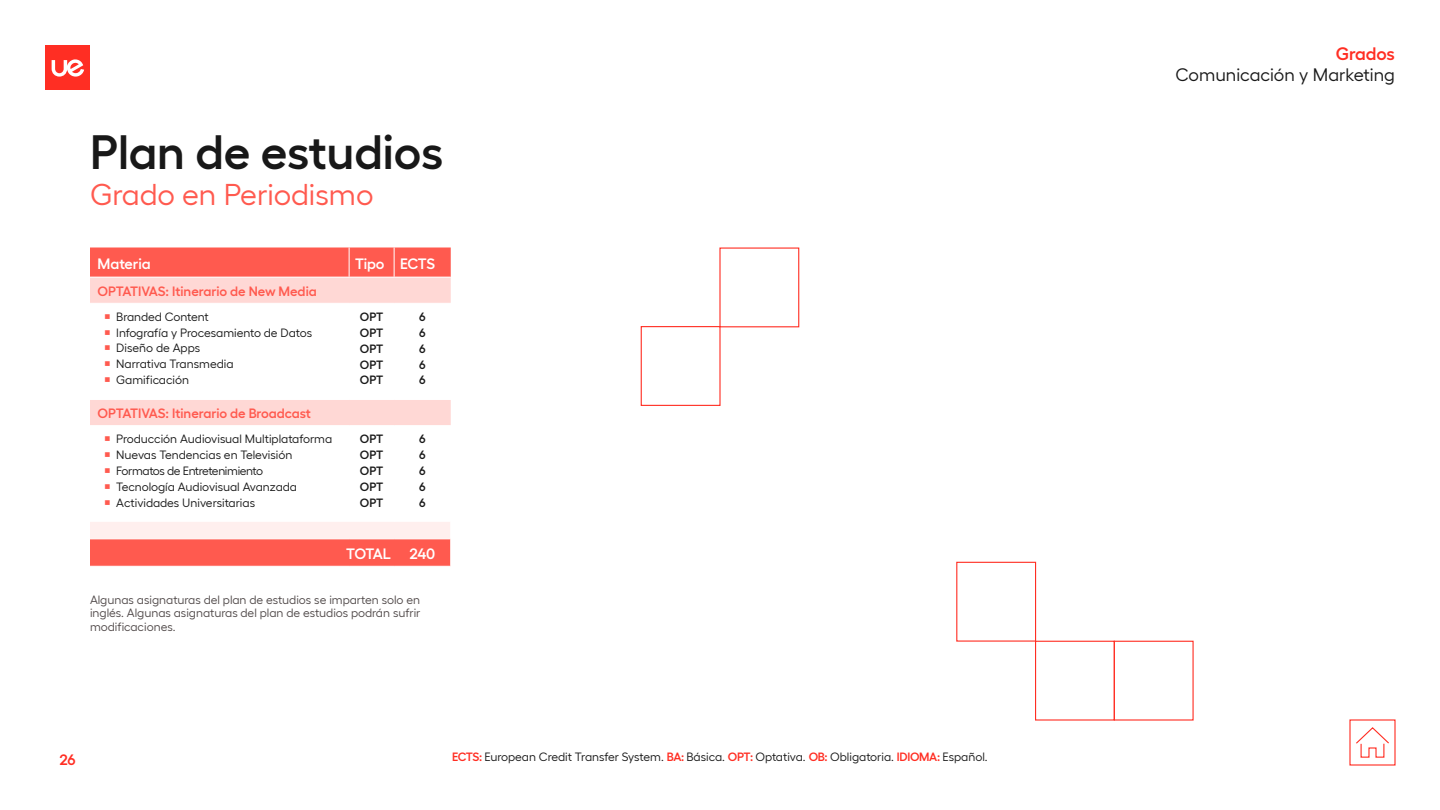
<style>
.page{position:relative;width:1440px;height:810px;background:#fff}
.page>*{position:absolute;margin:0;border:0;box-sizing:border-box;transform-origin:0 0}
.t1{font:600 48px "Hellix";letter-spacing:-.005em;color:#181818}
.t2{font:30px "Hellix";color:#ff5a4f}
.t3{font:18px "Hellix";color:#181818}
.t4{font:600 18px "Hellix";letter-spacing:-.005em;color:#ff2e23}
.t5{font:600 15px "Hellix";letter-spacing:-.015em;color:#fff}
.t6{font:600 15px "Hellix";letter-spacing:-.035em;color:#fff}
.t7{font:600 15px "Hellix";color:#ff2e23}
.t8{font:600 13.5px "Hellix";color:#ff5a4f}
.t9{font:12px "Hellix";color:#181818}
.t10{font:12px/13.5px "Hellix";color:#514a4a;text-align:justify}
.t11{font:600 12px "Hellix";letter-spacing:-.01em;color:#181818}
.t12{font:12px "Hellix";letter-spacing:-.03em;color:#181818}
.s1{font-weight:600;color:#ff2e23}
</style>
<div class="page">
<div style="left:45px;top:45px;width:45px;height:45px;background:#ff2e23"></div>
<svg style="left:52px;top:59px;width:32px;height:18px"></svg>
<svg style="left:1349px;top:719px;width:47px;height:47px"></svg>
<svg style="left:90px;top:278px;width:361px;height:147px"></svg>
<div style="left:90px;top:248px;width:361px;height:29px;background:#ff5a4f"></div>
<hr style="left:90px;top:303px;width:259px;height:1px;background:#fff">
<hr style="left:349px;top:303px;width:45px;height:1px;background:#fff">
<hr style="left:394px;top:303px;width:57px;height:1px;background:#fff">
<hr style="left:90px;top:399px;width:259px;height:1px;background:#fff">
<hr style="left:349px;top:399px;width:45px;height:1px;background:#fff">
<hr style="left:394px;top:399px;width:57px;height:1px;background:#fff">
<svg style="left:394px;top:304px;width:1px;height:95px"></svg>
<svg style="left:450px;top:304px;width:1px;height:95px"></svg>
<div style="left:719px;top:248px;width:80px;height:79px;border:1px solid #ff2e23"></div>
<div style="left:956px;top:562px;width:80px;height:80px;border:1px solid #ff2e23"></div>
<div style="left:1035px;top:641px;width:80px;height:80px;border:1px solid #ff2e23"></div>
<div style="left:641px;top:326px;width:80px;height:80px;border:1px solid #ff2e23"></div>
<svg style="left:105px;top:314px;width:5px;height:5px"></svg>
<svg style="left:105px;top:330px;width:5px;height:5px"></svg>
<svg style="left:105px;top:346px;width:5px;height:4px"></svg>
<svg style="left:105px;top:362px;width:5px;height:4px"></svg>
<svg style="left:105px;top:378px;width:5px;height:4px"></svg>
<svg style="left:90px;top:522px;width:361px;height:44px;background:#ff968f"></svg>
<h1 class="t1" style="left:90px;top:114px;width:355px">Plan de estudios</h1>
<h2 class="t2" style="left:90px;top:171px;width:285px">Grado en Periodismo</h2>
<p class="t5" style="left:98px;top:251px;width:55px">Materia</p>
<p class="t5" style="left:355px;top:251px;width:82px">Tipo ECTS</p>
<p class="t8" style="left:98px;top:280px;width:221px">OPTATIVAS: Itinerario de New Media</p>
<p class="t9" style="left:116px;top:307px;width:94px">Branded Content</p>
<p class="t11" style="left:360px;top:307px;width:25px">OPT</p>
<p class="t11" style="left:419px;top:307px;width:8px">6</p>
<p class="t9" style="left:116px;top:323px;width:197px">Infografía y Procesamiento de Datos</p>
<p class="t11" style="left:360px;top:323px;width:25px">OPT</p>
<p class="t11" style="left:419px;top:323px;width:8px">6</p>
<p class="t9" style="left:116px;top:339px;width:86px">Diseño de Apps</p>
<p class="t11" style="left:360px;top:339px;width:25px">OPT</p>
<p class="t11" style="left:419px;top:339px;width:8px">6</p>
<p class="t9" style="left:116px;top:355px;width:119px">Narrativa Transmedia</p>
<p class="t11" style="left:360px;top:355px;width:25px">OPT</p>
<p class="t11" style="left:419px;top:355px;width:8px">6</p>
<p class="t9" style="left:116px;top:371px;width:74px">Gamificación</p>
<p class="t11" style="left:360px;top:371px;width:25px">OPT</p>
<p class="t11" style="left:419px;top:371px;width:8px">6</p>
<p class="t8" style="left:98px;top:403px;width:215px">OPTATIVAS: Itinerario de Broadcast</p>
<p class="t9" style="left:116px;top:430px;width:218px">Producción Audiovisual Multiplataforma</p>
<p class="t11" style="left:360px;top:429px;width:25px">OPT</p>
<p class="t11" style="left:419px;top:429px;width:8px">6</p>
<p class="t9" style="left:116px;top:446px;width:178px">Nuevas Tendencias en Televisión</p>
<p class="t11" style="left:360px;top:445px;width:25px">OPT</p>
<p class="t11" style="left:419px;top:445px;width:8px">6</p>
<p class="t12" style="left:116px;top:461px;width:148px">Formatos de Entretenimiento</p>
<p class="t11" style="left:360px;top:461px;width:25px">OPT</p>
<p class="t11" style="left:419px;top:461px;width:8px">6</p>
<p class="t9" style="left:116px;top:477px;width:182px">Tecnología Audiovisual Avanzada</p>
<p class="t11" style="left:360px;top:477px;width:25px">OPT</p>
<p class="t11" style="left:419px;top:477px;width:8px">6</p>
<p class="t9" style="left:116px;top:493px;width:140px">Actividades Universitarias</p>
<p class="t11" style="left:360px;top:493px;width:25px">OPT</p>
<p class="t11" style="left:419px;top:493px;width:8px">6</p>
<p class="t6" style="left:346px;top:542px;width:91px">TOTAL 240</p>
<p class="t10" style="left:90px;top:592px;width:332px">Algunas asignaturas del plan de estudios se imparten solo en inglés. Algunas asignaturas del plan de estudios podrán sufrir modificaciones.</p>
<p class="t7" style="left:59px;top:748px;width:18px">26</p>
<p class="t9" style="left:452px;top:747px;width:537px"><span class="s1">ECTS:</span> European Credit Transfer System. <span class="s1">BA:</span> Básica. <span class="s1">OPT:</span> Optativa. <span class="s1">OB:</span> Obligatoria. <span class="s1">IDIOMA:</span> Español.</p>
<h3 class="t4" style="left:1336px;top:39px;width:61px">Grados</h3>
<h3 class="t3" style="left:1175px;top:61px;width:221px">Comunicación y Marketing</h3>
</div>
